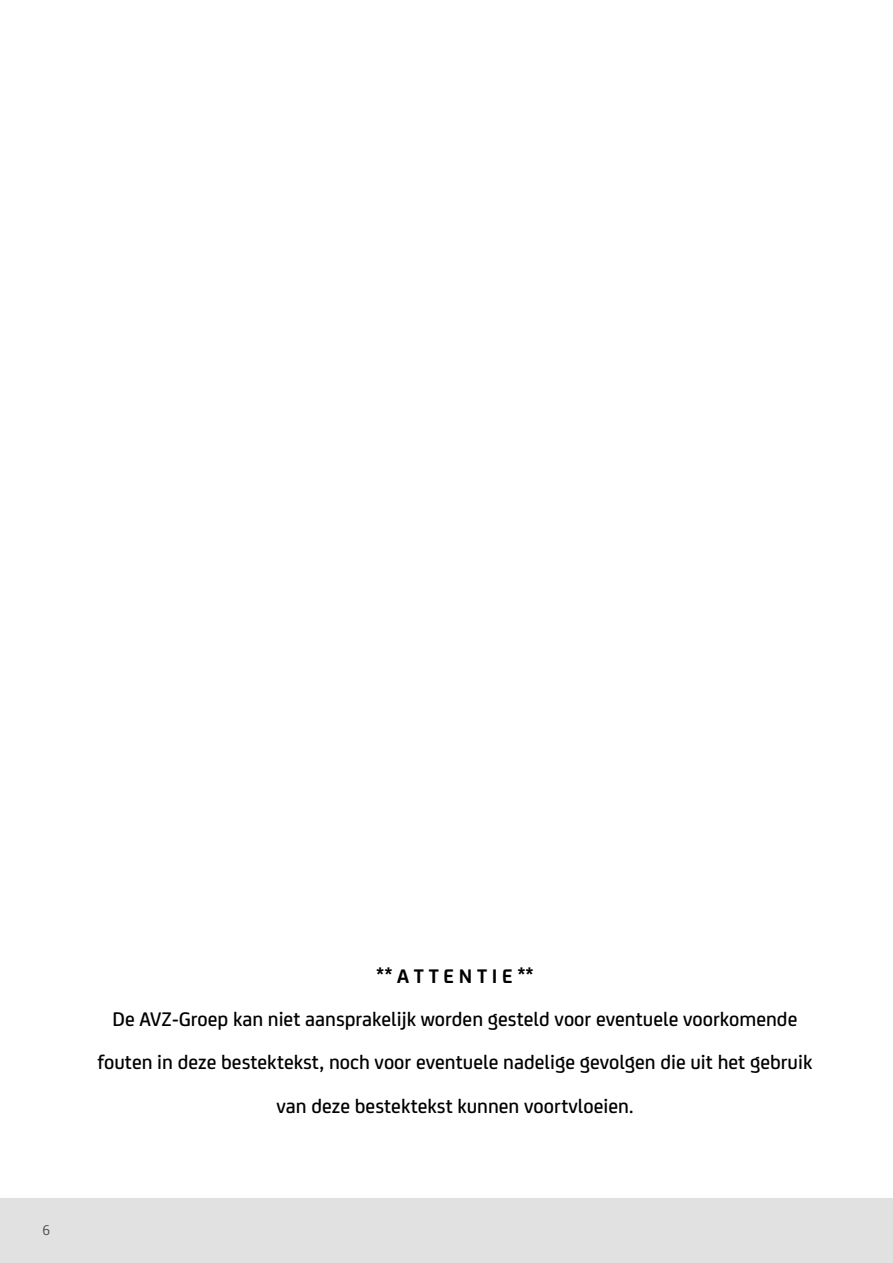
<style>
.page{position:relative;width:893px;height:1263px;background:#fff}
.page>*{position:absolute;margin:0;border:0;box-sizing:border-box;transform-origin:0 0}
.t1{font:500 21px/43.2px "FS Joey";color:#000;text-align:center}
.t2{font:700 21px "FS Joey";color:#000}
.t3{font:15px "FS Joey";color:#494949}
</style>
<div class="page">
<div style="left:0;top:1198px;width:893px;height:65px;background:#e1e1e1"></div>
<p class="t3" style="left:43px;top:1219px;width:9px">6</p>
<p class="t2" style="left:376px;top:960px;width:159px">** A T T E N T I E **</p>
<p class="t1" style="left:98px;top:996px;width:716px">De AVZ-Groep kan niet aansprakelijk worden gesteld voor eventuele voorkomende fouten in deze bestektekst, noch voor eventuele nadelige gevolgen die uit het gebruik van deze bestektekst kunnen voortvloeien.</p>
</div>
